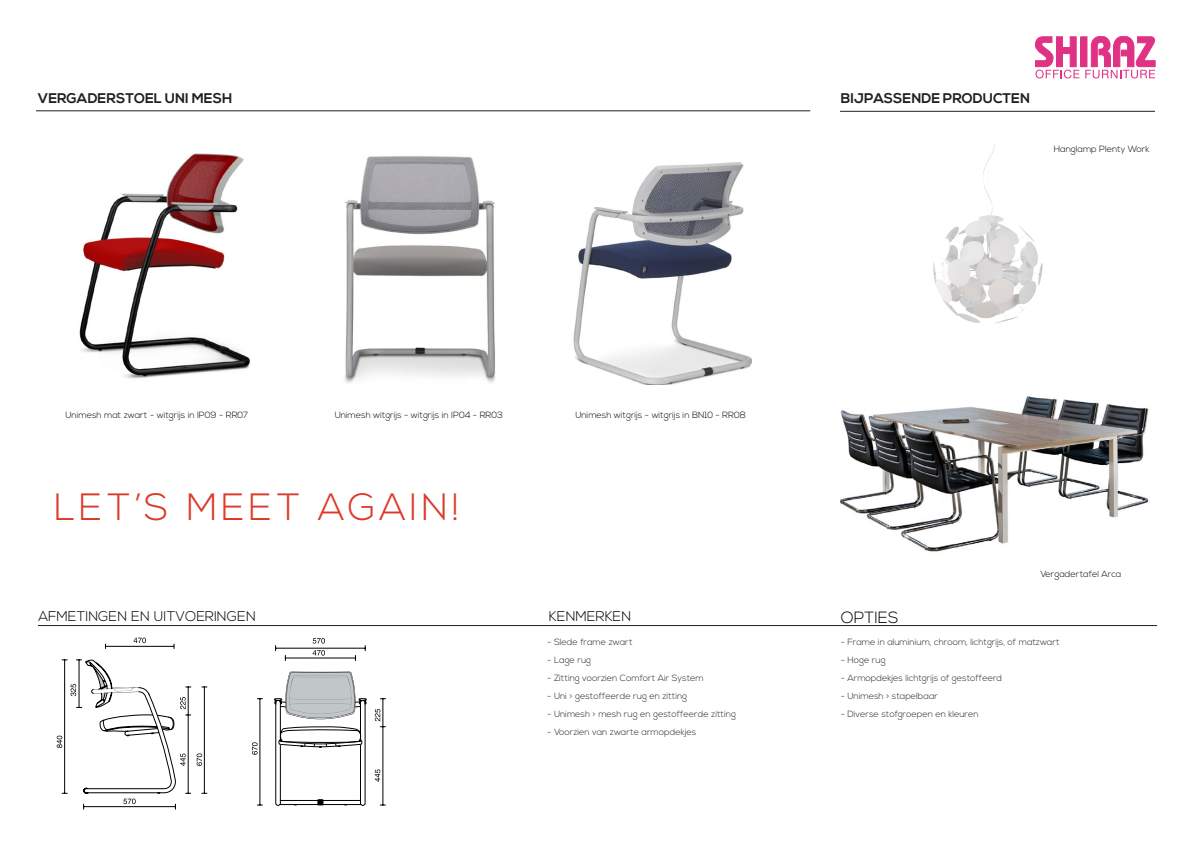
<style>
.page{position:relative;width:1191px;height:842px;background:#fff}
.page>*{position:absolute;margin:0;border:0;box-sizing:border-box;transform-origin:0 0}
.t1{font:300 38px "Nexa";letter-spacing:.1em;color:#db3a29}
.t2{font:300 16.3px "Nexa";color:#000001}
.t3{font:700 14px "Nexa";color:#231f20}
.t4{font:300 14px "Nexa";color:#000}
.t5{font:300 9px "Nexa";color:#231f20}
.t6{font:300 9px "Nexa";color:#000}
</style>
<div class="page">
<hr style="left:840px;top:111px;width:315px;height:1px;background:#231f20">
<hr style="left:36px;top:110px;width:774px;height:1px;background:#231f20">
<div style="left:1081px;top:37px;width:6px;height:30px;background:#e03285"></div>
<div style="left:1080px;top:37px;width:7px;height:30px;border:1px solid #e03285"></div>
<svg style="left:1035px;top:36px;width:44px;height:42px"></svg>
<svg style="left:1085px;top:36px;width:70px;height:42px"></svg>
<hr style="left:38px;top:625px;width:1118px;height:1px;background:#231f20">
<hr style="left:106px;top:646px;width:68px;height:1px;background:#000001">
<svg style="left:134px;top:637px;width:12px;height:6px"></svg>
<svg style="left:57px;top:660px;width:150px;height:149px"></svg>
<svg style="left:274px;top:672px;width:92px;height:133px"></svg>
<hr style="left:285px;top:658px;width:70px;height:1px;background:#000001">
<hr style="left:276px;top:648px;width:89px;height:1px;background:#000001">
<hr style="left:383px;top:699px;width:1px;height:106px;background:#000001">
<hr style="left:260px;top:699px;width:1px;height:106px;background:#000001">
<svg style="left:252px;top:742px;width:5px;height:13px"></svg>
<svg style="left:375px;top:709px;width:10px;height:18px"></svg>
<svg style="left:375px;top:769px;width:5px;height:13px"></svg>
<svg style="left:312px;top:650px;width:13px;height:6px"></svg>
<svg style="left:313px;top:638px;width:12px;height:5px"></svg>
<img style="left:79px;top:153px;width:171px;height:226px">
<img style="left:344px;top:156px;width:152px;height:227px">
<img style="left:573px;top:162px;width:179px;height:222px">
<img style="left:840px;top:396px;width:309px;height:156px">
<img style="left:933px;top:144px;width:103px;height:180px">
<p class="t3" style="left:38px;top:90px;width:196px">VERGADERSTOEL UNI MESH</p>
<p class="t3" style="left:840px;top:90px;width:191px">BIJPASSENDE PRODUCTEN</p>
<p class="t6" style="left:1054px;top:143px;width:97px">Hanglamp Plenty Work</p>
<p class="t6" style="left:66px;top:410px;width:184px">Unimesh mat zwart - witgrijs in IP09 - RR07</p>
<p class="t6" style="left:335px;top:410px;width:170px">Unimesh witgrijs - witgrijs in IP04 - RR03</p>
<p class="t6" style="left:575px;top:410px;width:172px">Unimesh witgrijs - witgrijs in BN10 - RR08</p>
<p class="t1" style="left:54px;top:485px;width:407px">LET’S MEET AGAIN!</p>
<p class="t4" style="left:38px;top:608px;width:219px">AFMETINGEN EN UITVOERINGEN</p>
<p class="t4" style="left:549px;top:608px;width:84px">KENMERKEN</p>
<p class="t2" style="left:840px;top:608px;width:59px">OPTIES</p>
<p class="t6" style="left:1040px;top:569px;width:82px">Vergadertafel Arca</p>
<p class="t5" style="left:547px;top:636px;width:87px">- Slede frame zwart</p>
<p class="t5" style="left:547px;top:654px;width:45px">- Lage rug</p>
<p class="t5" style="left:547px;top:672px;width:158px">- Zitting voorzien Comfort Air System</p>
<p class="t5" style="left:547px;top:690px;width:141px">- Uni &gt; gestoffeerde rug en zitting</p>
<p class="t5" style="left:547px;top:708px;width:190px">- Unimesh &gt; mesh rug en gestoffeerde zitting</p>
<p class="t5" style="left:547px;top:726px;width:150px">- Voorzien van zwarte armopdekjes</p>
<p class="t5" style="left:840px;top:637px;width:220px">- Frame in aluminium, chroom, lichtgrijs, of matzwart</p>
<p class="t5" style="left:840px;top:655px;width:46px">- Hoge rug</p>
<p class="t5" style="left:840px;top:673px;width:163px">- Armopdekjes lichtgrijs of gestoffeerd</p>
<p class="t5" style="left:840px;top:691px;width:99px">- Unimesh &gt; stapelbaar</p>
<p class="t5" style="left:840px;top:709px;width:139px">- Diverse stofgroepen en kleuren</p>
</div>
